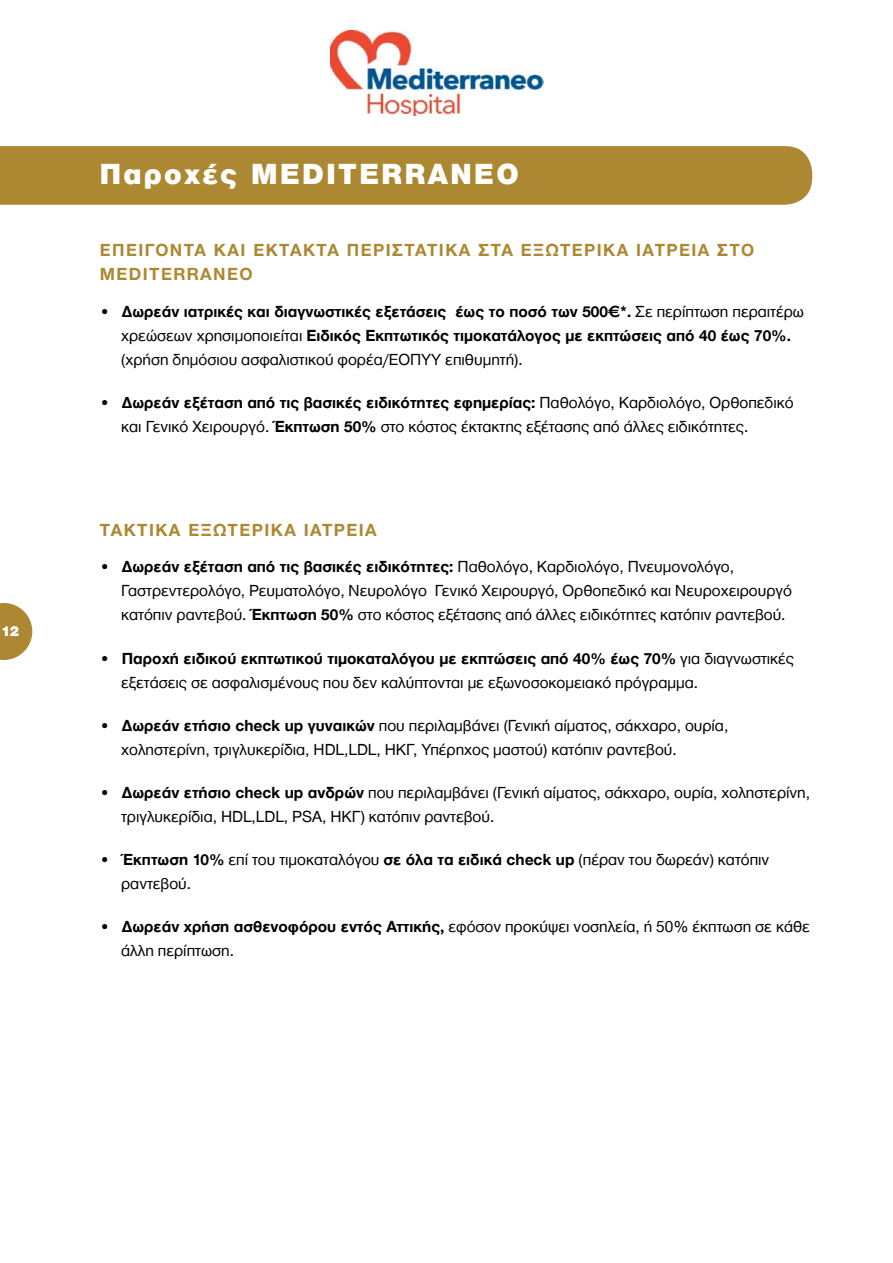
<style>
.page{position:relative;width:893px;height:1263px;background:#fff}
.page>*{position:absolute;margin:0;border:0;box-sizing:border-box;transform-origin:0 0}
.t1{font:900 30px "CF Helvetica";letter-spacing:.08em;color:#fff}
.t2{font:700 18px "CF Helvetica";letter-spacing:.08em;color:#ac8832}
.t3{font:16.5px/24px "CF Helvetica";color:#000}
.t4{font:700 16.5px/24px "CF Helvetica";color:#000}
.t5{font:900 15px "CF Helvetica";color:#fff}
.s1{font-weight:400}
.s2{font-weight:700}
</style>
<div class="page">
<svg style="left:0;top:603px;width:32px;height:57px"></svg>
<div style="left:0;top:146px;width:812px;height:59px;background:#ac8832"></div>
<img style="left:330px;top:30px;width:213px;height:85px">
<p class="t5" style="left:1px;top:622px;width:19px">12</p>
<h1 class="t1" style="left:100px;top:158px;width:420px">Παροχές MEDITERRANEO</h1>
<p class="t2" style="left:100px;top:241px;width:39px">ΕΠΕΙΓΟΝΤΑ</p>
<p class="t2" style="left:214px;top:241px;width:11px">ΚΑΙ</p>
<p class="t2" style="left:253px;top:241px;width:14px">ΕΚΤΑΚΤΑ</p>
<p class="t2" style="left:347px;top:241px;width:26px">ΠΕΡΙΣΤΑΤΙΚΑ</p>
<p class="t2" style="left:478px;top:241px;width:13px">ΣΤΑ</p>
<p class="t2" style="left:521px;top:241px;width:13px">ΕΞΩΤΕΡΙΚΑ</p>
<p class="t2" style="left:636px;top:241px;width:12px">ΙΑΤΡΕΙΑ</p>
<p class="t2" style="left:717px;top:241px;width:14px">ΣΤΟ</p>
<p class="t2" style="left:100px;top:265px;width:153px">MEDITERRAN EO</p>
<p class="t4" style="left:121px;top:300px;width:684px;text-indent:-21px"><span class="s1">•</span> Δωρεάν ιατρικές και διαγνωστικές εξετάσεις έως το ποσό των 500€*. <span class="s1">Σε περίπτωση περαιτέρω χρεώσεων χρησιμοποιείται</span> Ειδικός Εκπτωτικός τιμοκατάλογος με εκπτώσεις από 40 έως 70%. <span class="s1">(χρήση δημόσιου ασφαλιστικού φορέα/ΕΟΠΥΥ επιθυμητή).</span></p>
<p class="t3" style="left:121px;top:391px;width:674px;text-indent:-21px">• <span class="s2">Δωρεάν εξέταση από τις βασικές ειδικότητες εφημερίας:</span> Παθολόγο, Καρδιολόγο, Ορθοπεδικό και Γενικό Χειρουργό. <span class="s2">Έκπτωση 50%</span> στο κόστος έκτακτης εξέτασης από άλλες ειδικότητες.</p>
<p class="t2" style="left:100px;top:520px;width:13px">ΤΑΚΤΙΚΑ</p>
<p class="t2" style="left:188px;top:520px;width:13px">ΕΞΩΤΕΡΙΚΑ</p>
<p class="t2" style="left:304px;top:520px;width:12px">ΙΑΤΡΕΙΑ</p>
<p class="t3" style="left:121px;top:555px;width:672px;text-indent:-21px">• <span class="s2">Δωρεάν εξέταση από τις βασικές ειδικότητες:</span> Παθολόγο, Καρδιολόγο, Πνευμονολόγο,<br>Γαστρεντερολόγο, Ρευματολόγο, Νευρολόγο Γενικό Χειρουργό, Ορθοπεδικό και Νευροχειρουργό κατόπιν ραντεβού. <span class="s2">Έκπτωση 50%</span> στο κόστος εξέτασης από άλλες ειδικότητες κατόπιν ραντεβού.</p>
<p class="t3" style="left:121px;top:646px;width:674px;text-indent:-21px">• <span class="s2">Παροχή ειδικού εκπτωτικού τιμοκαταλόγου με εκπτώσεις από 40% έως 70%</span> για διαγνωστικές εξετάσεις σε ασφαλισμένους που δεν καλύπτονται με εξωνοσοκομειακό πρόγραμμα.</p>
<p class="t3" style="left:121px;top:713px;width:609px;text-indent:-21px">• <span class="s2">Δωρεάν ετήσιο check up γυναικών</span> που περιλαμβάνει (Γενική αίματος, σάκχαρο, ουρία, χοληστερίνη, τριγλυκερίδια, HDL,LDL, ΗΚΓ, Υπέρηχος μαστού) κατόπιν ραντεβού.</p>
<p class="t3" style="left:121px;top:780px;width:690px;text-indent:-21px">• <span class="s2">Δωρεάν ετήσιο check up ανδρών</span> που περιλαμβάνει (Γενική αίματος, σάκχαρο, ουρία, χοληστερίνη, τριγλυκερίδια, HDL,LDL, PSA, ΗΚΓ) κατόπιν ραντεβού.</p>
<p class="t3" style="left:121px;top:847px;width:650px;text-indent:-21px">• <span class="s2">Έκπτωση 10%</span> επί του τιμοκαταλόγου <span class="s2">σε όλα τα ειδικά check up</span> (πέραν του δωρεάν) κατόπιν ραντεβού.</p>
<p class="t3" style="left:121px;top:915px;width:690px;text-indent:-21px">• <span class="s2">Δωρεάν χρήση ασθενοφόρου εντός Αττικής,</span> εφόσον προκύψει νοσηλεία, ή 50% έκπτωση σε κάθε άλλη περίπτωση.</p>
</div>
